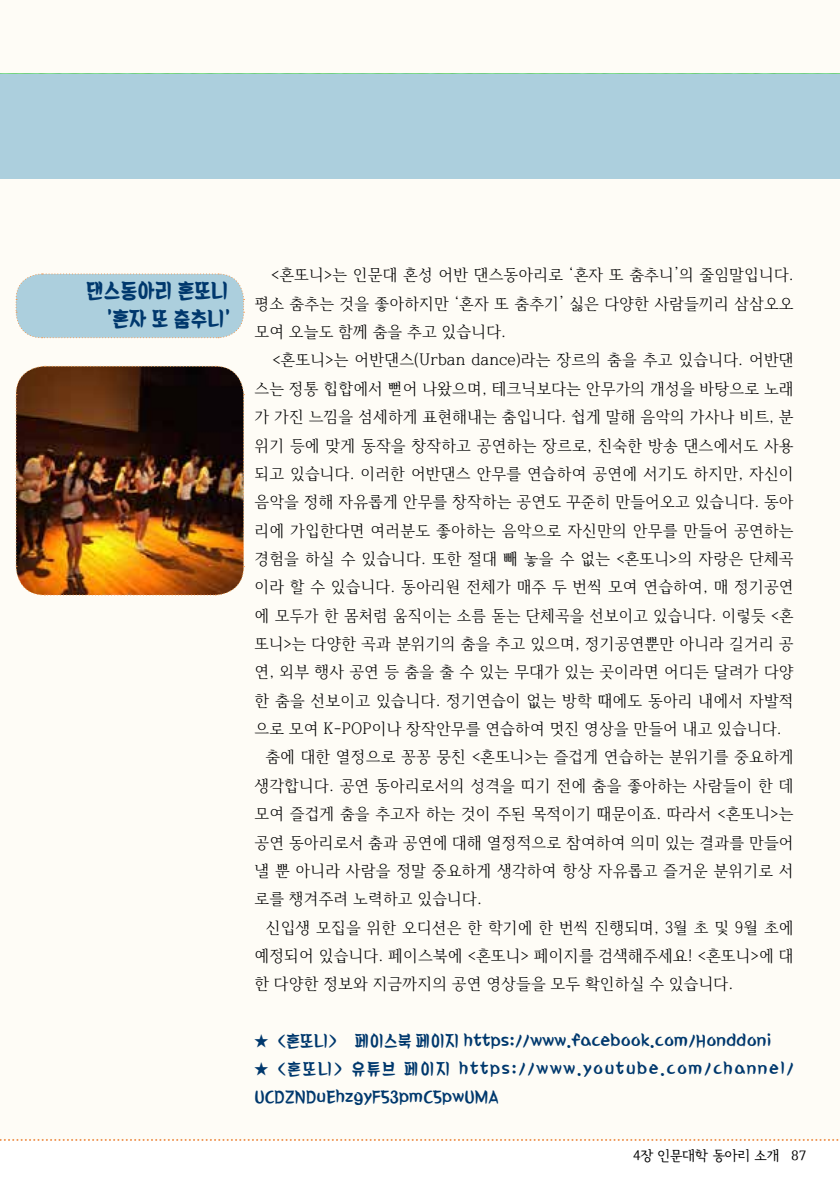
<style>
.page{position:relative;width:840px;height:1191px;background:#fff}
.page>*{position:absolute;margin:0;border:0;box-sizing:border-box;transform-origin:0 0}
.t1{font:20px/28.4px "TT Oboksanghoe B";color:#00386d;text-align:right;scale:.93 1}
.t2{font:16px/28.4px "HCR Batang";color:#000;text-align:justify;scale:.96 1}
.t3{font:16px/28.4px "TT Oboksanghoe R";letter-spacing:.09em;color:#00386d;scale:.96 1}
.t4{font:16px "TT Oboksanghoe R";color:#00386d;scale:.96 1}
.t5{font:16px "HCR Batang";color:#000;scale:.94 1}
.t6{font:14px "Seoul Hangang M";color:#000}
</style>
<div class="page">
<svg style="left:0;top:1139px;width:839px;height:2px"></svg>
<svg style="left:15px;top:273px;width:229px;height:65px;background:#b1d0dc"></svg>
<div style="left:0;top:74px;width:839px;height:105px;background:#accfdd"></div>
<img style="left:15px;top:365px;width:229px;height:231px">
<p class="t1" style="left:86px;top:276px;width:156px">댄스동아리 혼또니 '혼자 또 춤추니'</p>
<p class="t2" style="left:254px;top:261px;width:563px;text-indent:16px">&lt;혼또니&gt;는 인문대 혼성 어반 댄스동아리로 ‘혼자 또 춤추니’의 줄임말입니다. 평소 춤추는 것을 좋아하지만 ‘혼자 또 춤추기’ 싫은 다양한 사람들끼리 삼삼오오 모여 오늘도 함께 춤을 추고 있습니다.</p>
<p class="t2" style="left:272px;top:346px;width:544px">&lt;혼또니&gt;는 어반댄스(Urban dance)라는 장르의 춤을 추고 있습니다. 어반댄</p>
<p class="t2" style="left:254px;top:374px;width:563px">스는 정통 힙합에서 뻗어 나왔으며, 테크닉보다는 안무가의 개성을 바탕으로 노래</p>
<p class="t2" style="left:254px;top:403px;width:563px">가 가진 느낌을 섬세하게 표현해내는 춤입니다. 쉽게 말해 음악의 가사나 비트, 분</p>
<p class="t2" style="left:254px;top:431px;width:563px">위기 등에 맞게 동작을 창작하고 공연하는 장르로, 친숙한 방송 댄스에서도 사용</p>
<p class="t2" style="left:254px;top:459px;width:563px">되고 있습니다. 이러한 어반댄스 안무를 연습하여 공연에 서기도 하지만, 자신이</p>
<p class="t2" style="left:254px;top:488px;width:563px">음악을 정해 자유롭게 안무를 창작하는 공연도 꾸준히 만들어오고 있습니다. 동아</p>
<p class="t2" style="left:254px;top:516px;width:563px">리에 가입한다면 여러분도 좋아하는 음악으로 자신만의 안무를 만들어 공연하는</p>
<p class="t2" style="left:254px;top:544px;width:563px">경험을 하실 수 있습니다. 또한 절대 빼 놓을 수 없는 &lt;혼또니&gt;의 자랑은 단체곡</p>
<p class="t2" style="left:254px;top:573px;width:563px">이라 할 수 있습니다. 동아리원 전체가 매주 두 번씩 모여 연습하여, 매 정기공연</p>
<p class="t2" style="left:254px;top:601px;width:563px">에 모두가 한 몸처럼 움직이는 소름 돋는 단체곡을 선보이고 있습니다. 이렇듯 &lt;혼</p>
<p class="t5" style="left:254px;top:631px;width:575px">또니&gt;는 다양한 곡과 분위기의 춤을 추고 있으며, 정기공연뿐만 아니라 길거리 공</p>
<p class="t2" style="left:254px;top:658px;width:563px">연, 외부 행사 공연 등 춤을 출 수 있는 무대가 있는 곳이라면 어디든 달려가 다양</p>
<p class="t2" style="left:254px;top:686px;width:563px">한 춤을 선보이고 있습니다. 정기연습이 없는 방학 때에도 동아리 내에서 자발적</p>
<p class="t2" style="left:254px;top:714px;width:550px">으로 모여 K-POP이나 창작안무를 연습하여 멋진 영상을 만들어 내고 있습니다.</p>
<p class="t2" style="left:265px;top:743px;width:551px">춤에 대한 열정으로 꽁꽁 뭉친 &lt;혼또니&gt;는 즐겁게 연습하는 분위기를 중요하게</p>
<p class="t2" style="left:254px;top:771px;width:563px">생각합니다. 공연 동아리로서의 성격을 띠기 전에 춤을 좋아하는 사람들이 한 데</p>
<p class="t2" style="left:254px;top:799px;width:563px">모여 즐겁게 춤을 추고자 하는 것이 주된 목적이기 때문이죠. 따라서 &lt;혼또니&gt;는</p>
<p class="t2" style="left:254px;top:828px;width:563px">공연 동아리로서 춤과 공연에 대해 열정적으로 참여하여 의미 있는 결과를 만들어</p>
<p class="t2" style="left:254px;top:856px;width:563px">낼 뿐 아니라 사람을 정말 중요하게 생각하여 항상 자유롭고 즐거운 분위기로 서</p>
<p class="t2" style="left:254px;top:884px;width:238px">로를 챙겨주려 노력하고 있습니다.</p>
<p class="t2" style="left:265px;top:913px;width:551px">신입생 모집을 위한 오디션은 한 학기에 한 번씩 진행되며, 3월 초 및 9월 초에</p>
<p class="t2" style="left:254px;top:941px;width:563px">예정되어 있습니다. 페이스북에 &lt;혼또니&gt; 페이지를 검색해주세요! &lt;혼또니&gt;에 대</p>
<p class="t2" style="left:254px;top:970px;width:500px">한 다양한 정보와 지금까지의 공연 영상들을 모두 확인하실 수 있습니다.</p>
<p class="t4" style="left:254px;top:1031px;width:540px">★ &lt;혼또니&gt; 페이스북 페이지 https://www.facebook.com/Honddoni</p>
<p class="t3" style="left:254px;top:1054px;width:563px">★ &lt;혼또니&gt; 유튜브 페이지 https://www.youtube.com/channel/<br>UCDZNDuEhzgyF53pmC5pwUMA</p>
<p class="t6" style="left:633px;top:1147px;width:175px">4장 인문대학 동아리 소개 87</p>
</div>
